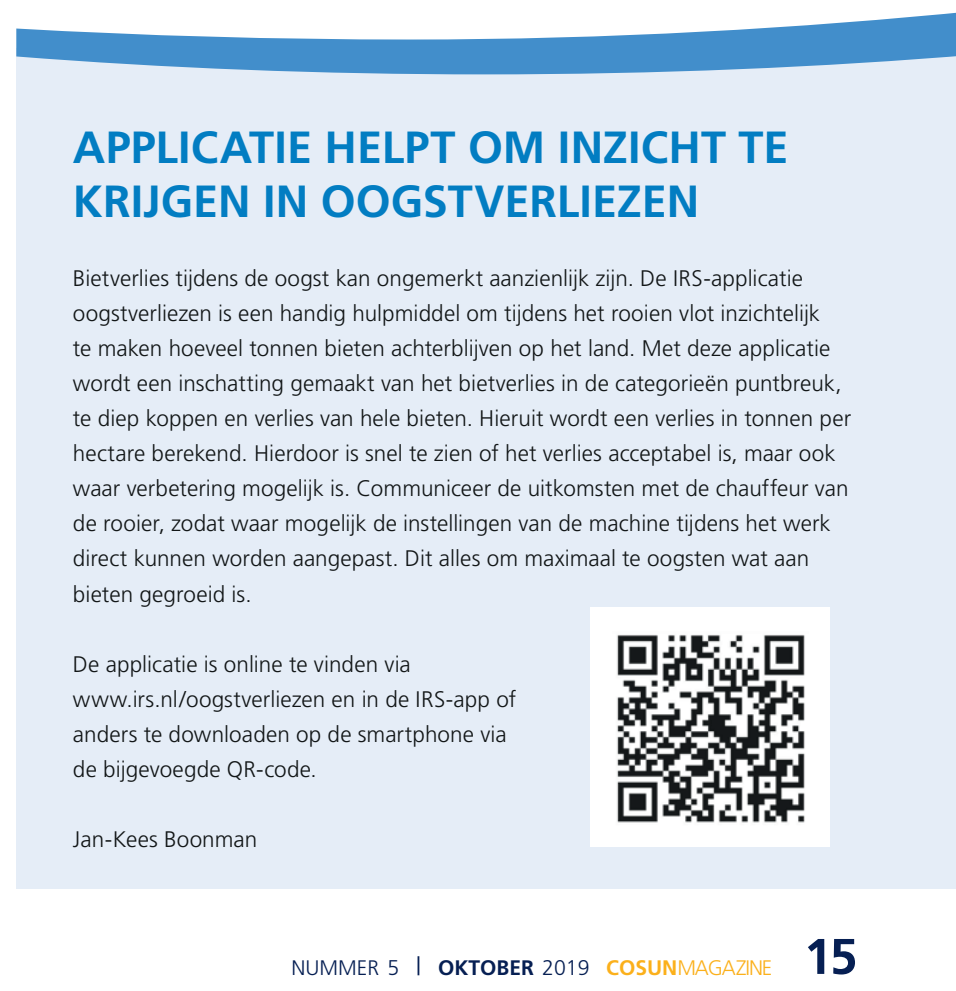
<style>
.page{position:relative;width:956px;height:991px;background:#fff}
.page>*{position:absolute;margin:0;border:0;box-sizing:border-box;transform-origin:0 0}
.t1{font:700 50px "Frutiger";color:#061f53}
.t2{font:700 45px/54px "Frutiger";color:#027dc2}
.t3{font:300 22.5px/35px "Frutiger";letter-spacing:.005em;color:#121617}
.t4{font:300 21px "Frutiger";letter-spacing:-.03em;color:#fbb01b}
.s1{color:#061f53}
.s2{font-size:21.25px;color:#061f53}
.s3{font-size:25px;color:#061f53}
.s4{font-weight:700;color:#061f53}
.s5{font-weight:700}
</style>
<div class="page">
<div style="left:16px;top:48px;width:940px;height:840px;background:#e5edf7"></div>
<svg style="left:16px;top:12px;width:940px;height:62px;fill:#428ecb"></svg>
<div style="left:591px;top:607px;width:238px;height:239px;background:#fff"></div>
<img style="left:617px;top:635px;width:188px;height:188px">
<h2 class="t2" style="left:73px;top:120px;width:717px">APPLICATIE HELPT OM INZICHT TE<br>KRIJGEN IN OOGSTVERLIEZEN</h2>
<p class="t3" style="left:73px;top:261px;width:779px">Bietverlies tijdens de oogst kan ongemerkt aanzienlijk zijn. De IRS-applicatie oogstverliezen is een handig hulpmiddel om tijdens het rooien vlot inzichtelijk<br>te maken hoeveel tonnen bieten achterblijven op het land. Met deze applicatie wordt een inschatting gemaakt van het bietverlies in de categorieën puntbreuk, te diep koppen en verlies van hele bieten. Hieruit wordt een verlies in tonnen per hectare berekend. Hierdoor is snel te zien of het verlies acceptabel is, maar ook waar verbetering mogelijk is. Communiceer de uitkomsten met de chauffeur van de rooier, zodat waar mogelijk de instellingen van de machine tijdens het werk direct kunnen worden aangepast. Dit alles om maximaal te oogsten wat aan bieten gegroeid is.</p>
<p class="t3" style="left:73px;top:646px;width:445px">De applicatie is online te vinden via www.irs.nl/oogstverliezen en in de IRS-app of anders te downloaden op de smartphone via de bijgevoegde QR-code.</p>
<p class="t3" style="left:73px;top:821px;width:186px">Jan-Kees Boonman</p>
<p class="t4" style="left:291px;top:955px;width:482px"><span class="s1">NUMMER</span> <span class="s2">5</span> <span class="s3">|</span> <span class="s4">OKTOBER</span> <span class="s2">2019</span> <span class="s5">COSUN</span>MAGAZINE</p>
<h1 class="t1" style="left:804px;top:926px;width:55px">15</h1>
</div>
